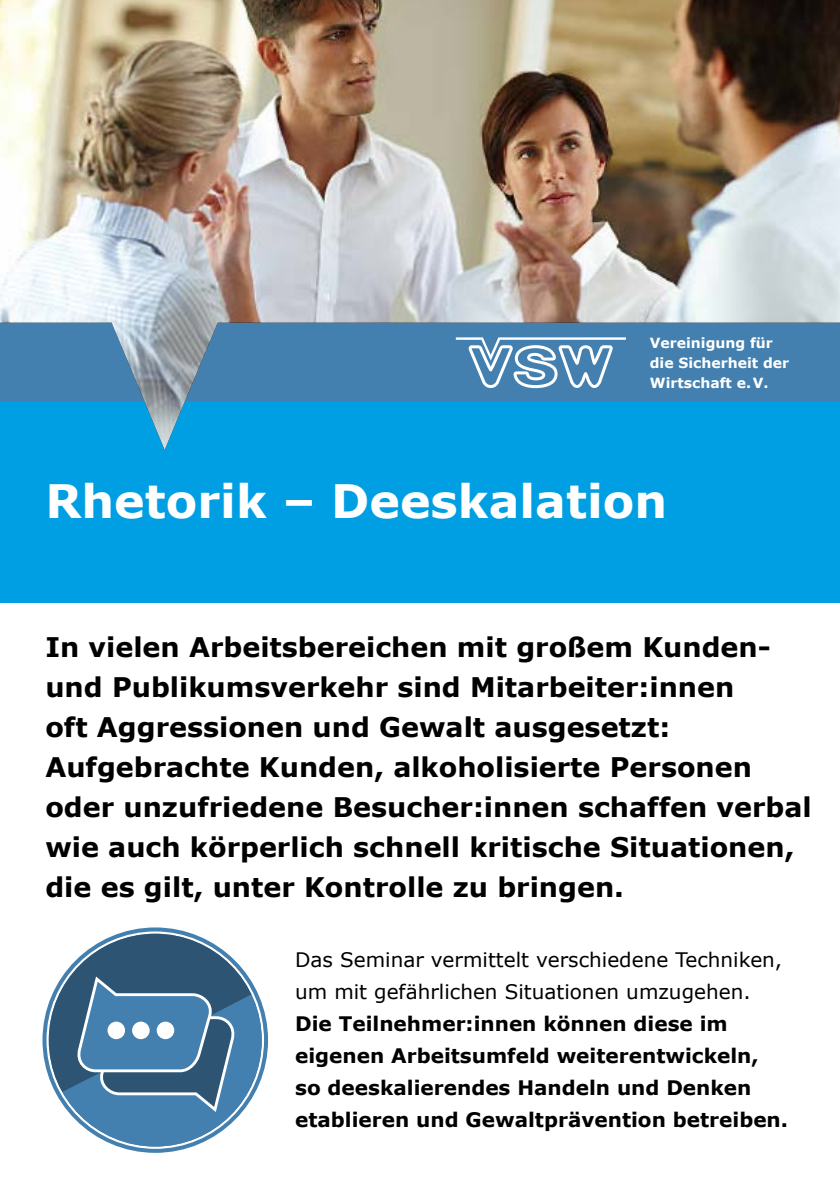
<style>
.page{position:relative;width:840px;height:1191px;background:#fff}
.page>*{position:absolute;margin:0;border:0;box-sizing:border-box;transform-origin:0 0}
.t1{font:700 46px "Verdana";color:#fff}
.t2{font:700 27px/40px "Verdana";color:#000}
.t3{font:700 20px/32px "Verdana";color:#000}
.t4{font:20px/32px "Verdana";color:#000}
.t5{font:700 14px/20px "Verdana";color:#fff}
</style>
<div class="page">
<div style="left:0;top:401px;width:839px;height:202px;background:#009fe3"></div>
<img style="left:0;top:0;width:839px;height:450px">
<svg style="left:455px;top:337px;width:170px;height:51px"></svg>
<svg style="left:49px;top:933px;width:212px;height:213px"></svg>
<div style="left:107px;top:1021px;width:18px;height:18px;background:#fff;border-radius:50%"></div>
<div style="left:132px;top:1021px;width:18px;height:18px;background:#fff;border-radius:50%"></div>
<div style="left:157px;top:1021px;width:17px;height:18px;background:#fff;border-radius:50%"></div>
<p class="t5" style="left:649px;top:332px;width:141px">Vereinigung für die Sicherheit der<br>Wirtschaft e.V.</p>
<h1 class="t1" style="left:45px;top:472px;width:623px">Rhetorik – Deeskalation</h1>
<p class="t2" style="left:45px;top:627px;width:767px">In vielen Arbeitsbereichen mit großem Kunden&shy;und Publikumsverkehr sind Mitarbeiter:innen<br>oft Aggressionen und Gewalt ausgesetzt:<br>Aufgebrachte Kunden, alkoholisierte Personen oder unzufriedene Besucher:innen schaffen verbal wie auch körperlich schnell kritische Situationen, die es gilt, unter Kontrolle zu bringen.</p>
<p class="t4" style="left:295px;top:943px;width:488px">Das Seminar vermittelt verschiedene Techniken, um mit gefährlichen Situationen umzugehen.</p>
<p class="t3" style="left:295px;top:1007px;width:494px">Die Teilnehmer:innen können diese im eigenen Arbeitsumfeld weiterentwickeln, so deeskalierendes Handeln und Denken etablieren und Gewaltprävention betreiben.</p>
</div>
